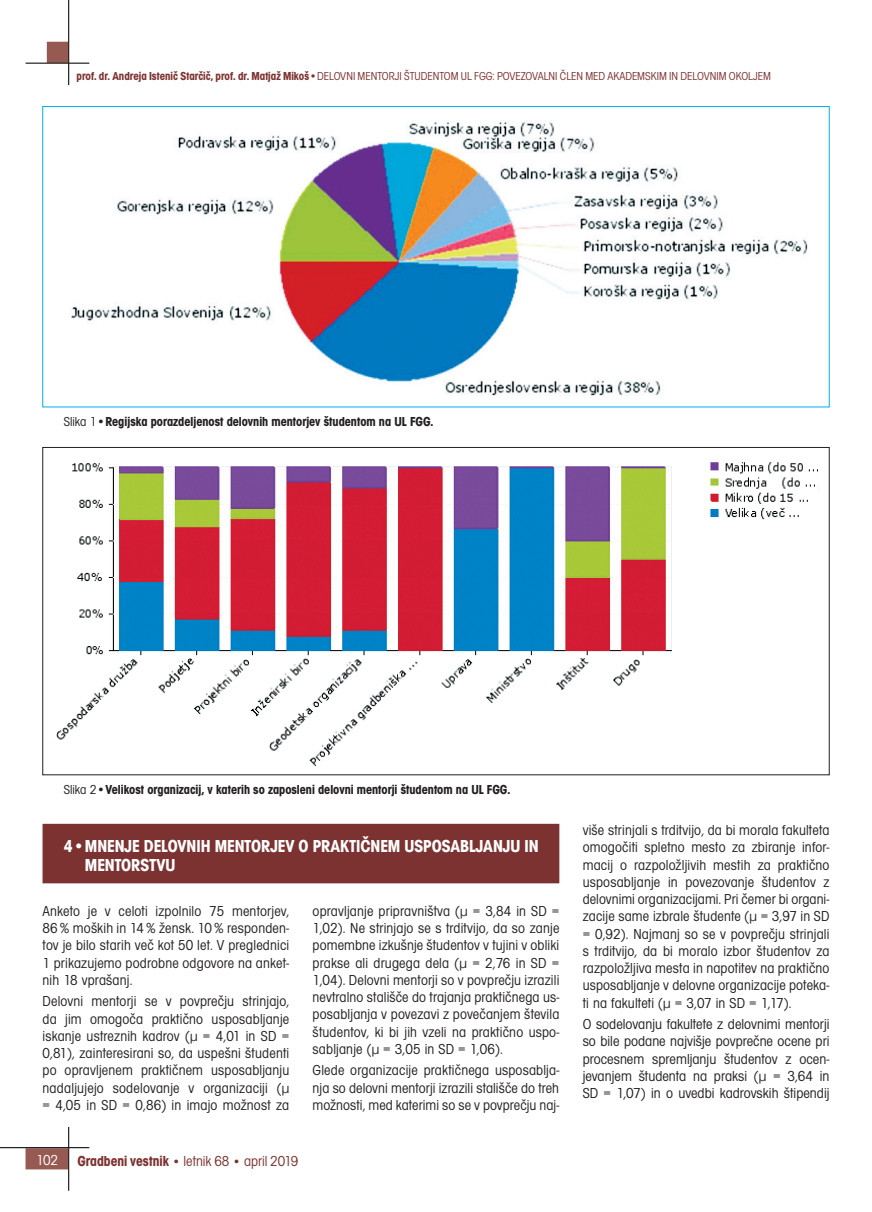
<style>
.page{position:relative;width:872px;height:1212px;background:#fff}
.page>*{position:absolute;margin:0;border:0;box-sizing:border-box;transform-origin:0 0}
.t1{font:700 condensed 18px/19.5px "Avant Gar Got Itc TEE";color:#fff}
.t2{font:condensed 15px/17.2px "Avant Gar Got Itc TEE";letter-spacing:.01em;color:#231f20;text-align:justify}
.t3{font:condensed 15px "Avant Gar Got Itc TEE";color:#7c3230}
.t4{font:condensed 15px "Avant Gar Got Itc TEE";color:#fff}
.t5{font:700 condensed 13.5px "Avant Gar Got Itc TEE";color:#231f20}
.t6{font:condensed 12px "Avant Gar Got Itc TEE";color:#7c3230}
.s1{font-weight:700}
.s2{font-weight:400}
.s3{font-weight:700;font-size:13.5px}
</style>
<div class="page">
<div style="left:47px;top:42px;width:21px;height:21px;background:#965a52"></div>
<div style="left:26px;top:1148px;width:42px;height:21px;background:#965a52;border:2px solid #965a52"></div>
<hr style="left:0;top:1147px;width:89px;height:1px;background:#231f20">
<hr style="left:68px;top:1127px;width:1px;height:64px;background:#231f20">
<hr style="left:26px;top:63px;width:63px;height:1px;background:#231f20">
<hr style="left:68px;top:0;width:1px;height:85px;background:#231f20">
<img style="left:71px;top:121px;width:737px;height:275px">
<img style="left:56px;top:462px;width:762px;height:304px">
<div style="left:43px;top:824px;width:516px;height:59px;background:#7c3230"></div>
<p class="t6" style="left:77px;top:70px;width:696px"><span class="s1">prof. dr. Andreja Istenič Starčič, prof. dr. Matjaž Mikoš</span>•DELOVNI MENTORJI ŠTUDENTOM UL FGG: POVEZOVALNI ČLEN MED AKADEMSKIM IN DELOVNIM OKOLJEM</p>
<p class="t5" style="left:64px;top:413px;width:371px"><span class="s2">Slika 1•</span>Regijska porazdeljenost delovnih mentorjev študentom na UL FGG.</p>
<p class="t5" style="left:64px;top:781px;width:448px"><span class="s2">Slika 2•</span>Velikost organizacij, v katerih so zaposleni delovni mentorji študentom na UL FGG.</p>
<p class="t1" style="left:85px;top:836px;width:455px;text-indent:-21px">4•MNENJE DELOVNIH MENTORJEV O PRAKTIČNEM USPOSABLJANJU IN<br>MENTORSTVU</p>
<p class="t2" style="left:43px;top:902px;width:248px">Anketo je v celoti izpolnilo 75 mentorjev, 86% moških in 14% žensk. 10% responden&shy;tov je bilo starih več kot 50 let. V preglednici 1 prikazujemo podrobne odgovore na anket&shy;nih 18 vprašanj.</p>
<p class="t2" style="left:43px;top:993px;width:248px">Delovni mentorji se v povprečju strinjajo, da jim omogoča praktično usposabljanje iskanje ustreznih kadrov (µ = 4,01 in SD = 0,81), zainteresirani so, da uspešni študenti po opravljenem praktičnem usposabljanju nadaljujejo sodelovanje v organizaciji (µ = 4,05 in SD = 0,86) in imajo možnost za</p>
<p class="t2" style="left:313px;top:902px;width:248px">opravljanje pripravništva (µ = 3,84 in SD = 1,02). Ne strinjajo se s trditvijo, da so zanje pomembne izkušnje študentov v tujini v obliki prakse ali drugega dela (µ = 2,76 in SD = 1,04). Delovni mentorji so v povprečju izrazili nevtralno stališče do trajanja praktičnega us&shy;posabljanja v povezavi z povečanjem števila študentov, ki bi jih vzeli na praktično uspo&shy;sabljanje (µ = 3,05 in SD = 1,06).</p>
<p class="t2" style="left:313px;top:1062px;width:248px">Glede organizacije praktičnega usposablja&shy;nja so delovni mentorji izrazili stališče do treh možnosti, med katerimi so se v povprečju naj-</p>
<p class="t4" style="left:36px;top:1152px;width:23px">102</p>
<p class="t3" style="left:77px;top:1152px;width:222px"><span class="s1">Gradbeni vestnik</span> <span class="s3">•</span> letnik 68 <span class="s3">•</span> april 2019</p>
<p class="t2" style="left:583px;top:822px;width:248px">više strinjali s trditvijo, da bi morala fakulteta omogočiti spletno mesto za zbiranje infor&shy;macij o razpoložljivih mestih za praktično usposabljanje in povezovanje študentov z delovnimi organizacijami. Pri čemer bi organi&shy;zacije same izbrale študente (µ = 3,97 in SD = 0,92). Najmanj so se v povprečju strinjali s trditvijo, da bi moralo izbor študentov za razpoložljiva mesta in napotitev na praktično usposabljanje v delovne organizacije poteka&shy;ti na fakulteti (µ = 3,07 in SD = 1,17).</p>
<p class="t2" style="left:583px;top:1016px;width:248px">O sodelovanju fakultete z delovnimi mentorji so bile podane najvišje povprečne ocene pri procesnem spremljanju študentov z ocen&shy;jevanjem študenta na praksi (µ = 3,64 in SD = 1,07) in o uvedbi kadrovskih štipendij</p>
</div>
